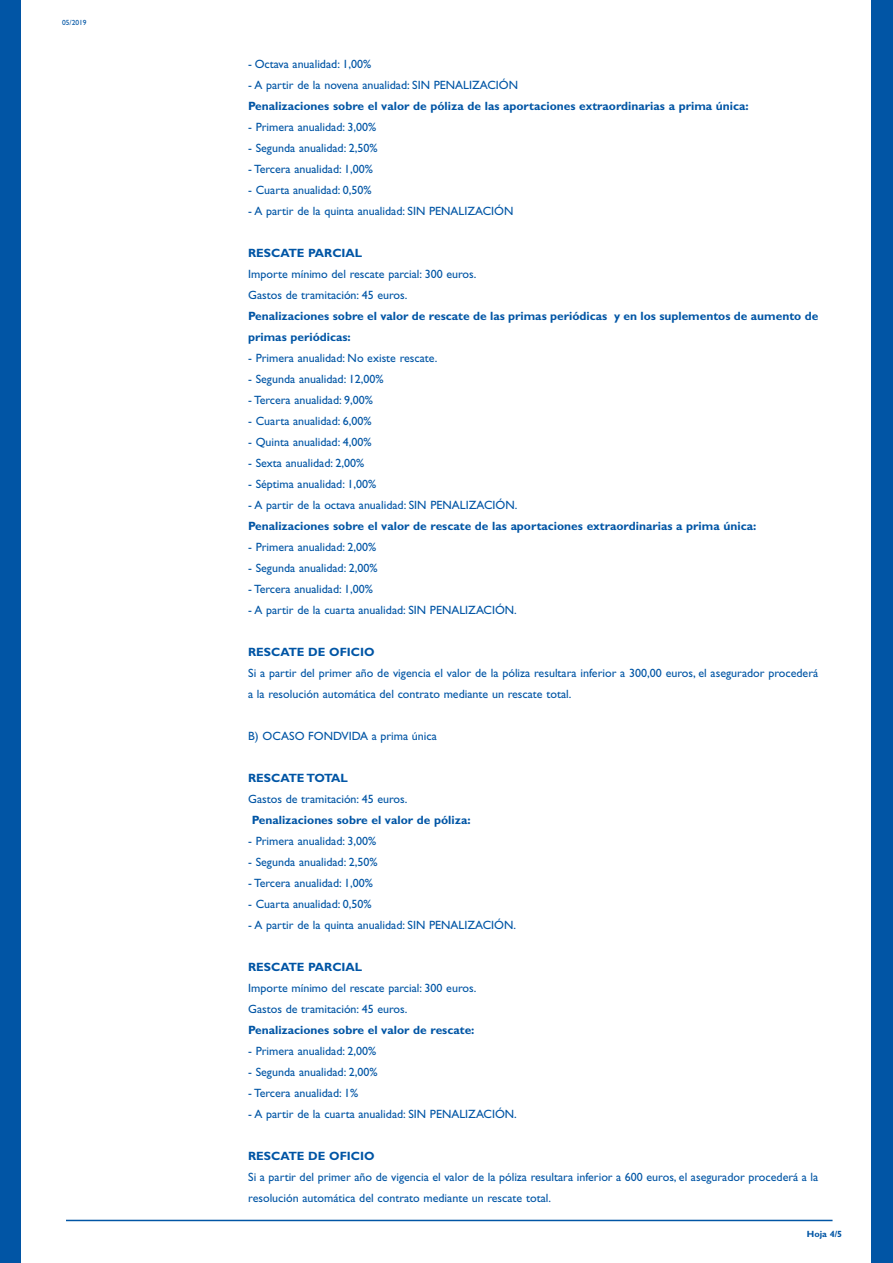
<style>
.page{position:relative;width:893px;height:1263px;background:#fff}
.page>*{position:absolute;margin:0;border:0;box-sizing:border-box;transform-origin:0 0}
.t1{font:12px/21px "Gill Sans";color:#0155a5}
.t2{font:700 12px/21px "Gill Sans";color:#0155a5}
.t3{font:700 9px "Gill Sans";color:#0155a5}
.t4{font:7.5px "Gill Sans";color:#0155a5}
</style>
<div class="page">
<div style="left:0;top:0;width:21px;height:1263px;background:#0155a5"></div>
<div style="left:872px;top:0;width:21px;height:1263px;background:#0155a5"></div>
<hr style="left:66px;top:1220px;width:766px;height:1px;background:#0155a5">
<p class="t4" style="left:62px;top:19px;width:26px">05/2019</p>
<p class="t1" style="left:248px;top:55px;width:125px">- Octava anualidad: 1,00%</p>
<p class="t1" style="left:248px;top:76px;width:272px">- A partir de la novena anualidad: SIN PENALIZACIÓN</p>
<p class="t2" style="left:248px;top:97px;width:502px">Penalizaciones sobre el valor de póliza de las aportaciones extraordinarias a prima única:</p>
<p class="t1" style="left:248px;top:118px;width:130px">- Primera anualidad: 3,00%</p>
<p class="t1" style="left:248px;top:139px;width:131px">- Segunda anualidad: 2,50%</p>
<p class="t1" style="left:248px;top:160px;width:126px">- Tercera anualidad: 1,00%</p>
<p class="t1" style="left:248px;top:181px;width:125px">- Cuarta anualidad: 0,50%</p>
<p class="t1" style="left:248px;top:202px;width:267px">- A partir de la quinta anualidad: SIN PENALIZACIÓN</p>
<p class="t2" style="left:248px;top:244px;width:116px">RESCATE PARCIAL</p>
<p class="t1" style="left:248px;top:265px;width:230px">Importe mínimo del rescate parcial: 300 euros.<br>Gastos de tramitación: 45 euros.</p>
<p class="t2" style="left:248px;top:307px;width:572px">Penalizaciones sobre el valor de rescate de las primas periódicas y en los suplementos de aumento de primas periódicas:</p>
<p class="t1" style="left:248px;top:349px;width:191px">- Primera anualidad: No existe rescate.</p>
<p class="t1" style="left:248px;top:370px;width:137px">- Segunda anualidad: 12,00%</p>
<p class="t1" style="left:248px;top:391px;width:126px">- Tercera anualidad: 9,00%</p>
<p class="t1" style="left:248px;top:412px;width:125px">- Cuarta anualidad: 6,00%</p>
<p class="t1" style="left:248px;top:433px;width:125px">- Quinta anualidad: 4,00%</p>
<p class="t1" style="left:248px;top:454px;width:118px">- Sexta anualidad: 2,00%</p>
<p class="t1" style="left:248px;top:475px;width:130px">- Séptima anualidad: 1,00%</p>
<p class="t1" style="left:248px;top:496px;width:271px">- A partir de la octava anualidad: SIN PENALIZACIÓN.</p>
<p class="t2" style="left:248px;top:517px;width:510px">Penalizaciones sobre el valor de rescate de las aportaciones extraordinarias a prima única:</p>
<p class="t1" style="left:248px;top:538px;width:130px">- Primera anualidad: 2,00%</p>
<p class="t1" style="left:248px;top:559px;width:131px">- Segunda anualidad: 2,00%</p>
<p class="t1" style="left:248px;top:580px;width:126px">- Tercera anualidad: 1,00%</p>
<p class="t1" style="left:248px;top:601px;width:270px">- A partir de la cuarta anualidad: SIN PENALIZACIÓN.</p>
<p class="t2" style="left:248px;top:643px;width:128px">RESCATE DE OFICIO</p>
<p class="t1" style="left:248px;top:664px;width:572px">Si a partir del primer año de vigencia el valor de la póliza resultara inferior a 300,00 euros, el asegurador procederá a la resolución automática del contrato mediante un rescate total.</p>
<p class="t1" style="left:248px;top:727px;width:190px">B) OCASO FONDVIDA a prima única</p>
<p class="t2" style="left:248px;top:769px;width:101px">RESCATE TOTAL</p>
<p class="t1" style="left:248px;top:790px;width:161px">Gastos de tramitación: 45 euros.</p>
<p class="t2" style="left:252px;top:811px;width:220px">Penalizaciones sobre el valor de póliza:</p>
<p class="t1" style="left:248px;top:832px;width:130px">- Primera anualidad: 3,00%</p>
<p class="t1" style="left:248px;top:853px;width:131px">- Segunda anualidad: 2,50%</p>
<p class="t1" style="left:248px;top:874px;width:126px">- Tercera anualidad: 1,00%</p>
<p class="t1" style="left:248px;top:895px;width:125px">- Cuarta anualidad: 0,50%</p>
<p class="t1" style="left:248px;top:916px;width:269px">- A partir de la quinta anualidad: SIN PENALIZACIÓN.</p>
<p class="t2" style="left:248px;top:958px;width:116px">RESCATE PARCIAL</p>
<p class="t1" style="left:248px;top:979px;width:230px">Importe mínimo del rescate parcial: 300 euros.<br>Gastos de tramitación: 45 euros.</p>
<p class="t2" style="left:248px;top:1021px;width:228px">Penalizaciones sobre el valor de rescate:</p>
<p class="t1" style="left:248px;top:1042px;width:130px">- Primera anualidad: 2,00%</p>
<p class="t1" style="left:248px;top:1063px;width:131px">- Segunda anualidad: 2,00%</p>
<p class="t1" style="left:248px;top:1084px;width:112px">- Tercera anualidad: 1%</p>
<p class="t1" style="left:248px;top:1105px;width:270px">- A partir de la cuarta anualidad: SIN PENALIZACIÓN.</p>
<p class="t2" style="left:248px;top:1147px;width:128px">RESCATE DE OFICIO</p>
<p class="t1" style="left:248px;top:1168px;width:572px">Si a partir del primer año de vigencia el valor de la póliza resultara inferior a 600 euros, el asegurador procederá a la resolución automática del contrato mediante un rescate total.</p>
<p class="t3" style="left:807px;top:1231px;width:37px">Hoja 4/5</p>
</div>
